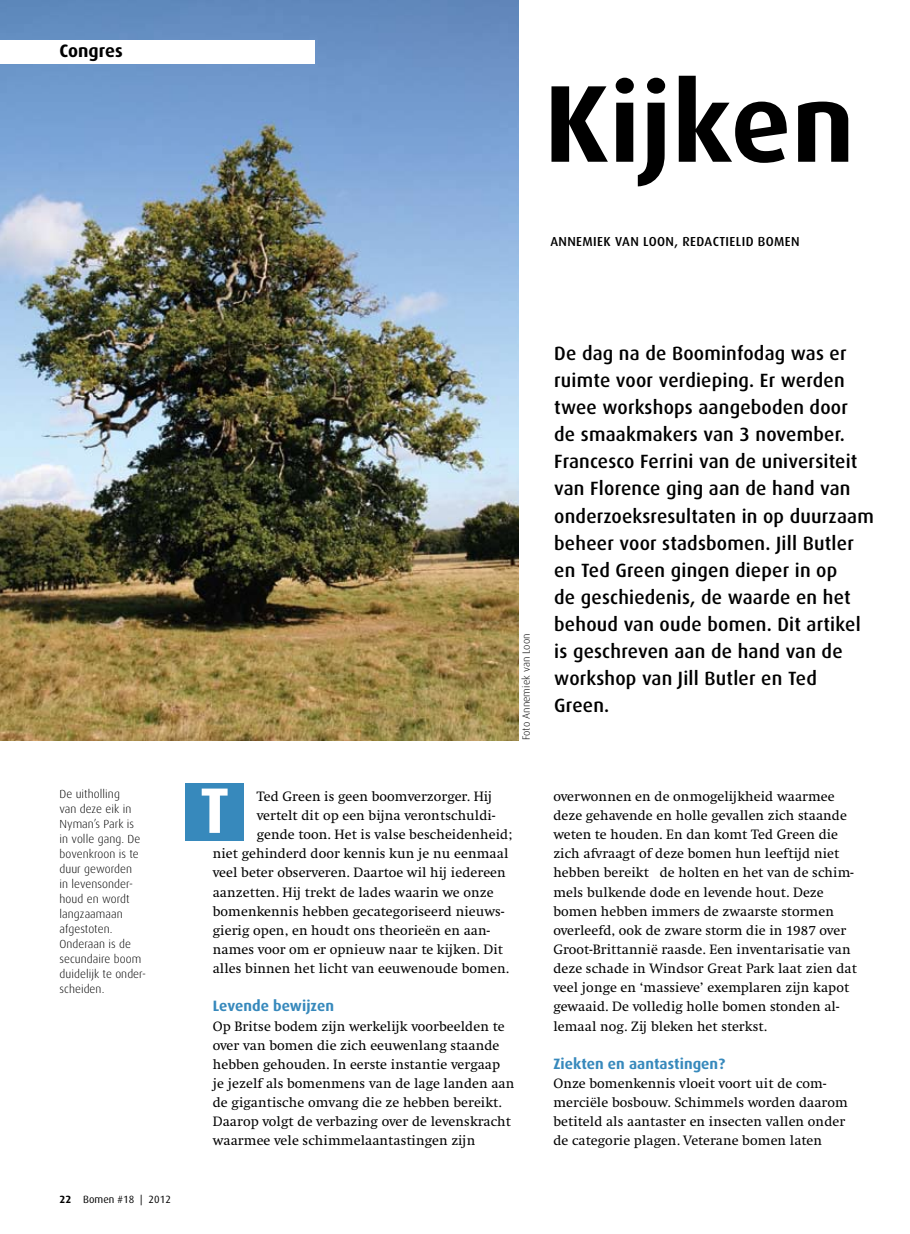
<style>
.page{position:relative;width:910px;height:1234px;background:#fff}
.page>*{position:absolute;margin:0;border:0;box-sizing:border-box;transform-origin:0 0}
.t1{font:700 109.5px "Dax";letter-spacing:.005em;color:#000}
.t2{font:700 64.35px "Dax";color:#fff}
.t3{font:500 19.2px/27px "Dax";letter-spacing:.01em;color:#000}
.t4{font:700 18px "Dax";letter-spacing:.005em;color:#000}
.t5{font:700 15px "Dax";letter-spacing:.005em;color:#3789bc}
.t6{font:14.1px/19.2px "Swift EF";letter-spacing:.005em;color:#000}
.t7{font:500 13.05px "Dax";letter-spacing:.03em;color:#000}
.t8{font:300 11.7px/15px "Dax";letter-spacing:.005em;color:#000}
.t9{font:300 10.5px "Dax";letter-spacing:.01em;color:#000}
.t10{font:10.5px "Dax";letter-spacing:.005em;color:#000}
.s1{font-weight:700}
</style>
<div class="page">
<img style="left:0;top:0;width:518px;height:740px">
<div style="left:0;top:40px;width:315px;height:24px;background:#fff"></div>
<div style="left:186px;top:783px;width:58px;height:57px;background:#3789bc"></div>
<p class="t4" style="left:60px;top:41px;width:65px">Congres</p>
<h1 class="t1" style="left:544px;top:62px;width:312px">Kijken</h1>
<p class="t7" style="left:550px;top:234px;width:251px">ANNEMIEK VAN LOON, REDACTIELID BOMEN</p>
<p class="t9" style="left:520px;top:740px;width:108px;rotate:-90deg">Foto Annemiek van Loon</p>
<p class="t3" style="left:554px;top:340px;width:321px">De dag na de Boominfodag was er ruimte voor verdieping. Er werden twee workshops aangeboden door<br>de smaakmakers van 3 november.<br>Francesco Ferrini van de universiteit van Florence ging aan de hand van onderzoeksresultaten in op duurzaam beheer voor stadsbomen. Jill Butler en Ted Green gingen dieper in op<br>de geschiedenis, de waarde en het behoud van oude bomen. Dit artikel is geschreven aan de hand van de workshop van Jill Butler en Ted<br>Green.</p>
<h2 class="t2" style="left:200px;top:774px;width:31px">T</h2>
<p class="t8" style="left:60px;top:786px;width:88px">De uitholling<br>van deze eik in<br>Nyman’s Park is<br>in volle gang. De bovenkroon is te duur geworden<br>in levensonder&shy;houd en wordt langzaamaan afgestoten.<br>Onderaan is de secundaire boom duidelijk te onder&shy;scheiden.</p>
<p class="t6" style="left:553px;top:786px;width:305px">overwonnen en de onmogelijkheid waarmee deze gehavende en holle gevallen zich staande weten te houden. En dan komt Ted Green die zich afvraagt of deze bomen hun leeftijd niet hebben bereikt de holten en het van de schim&shy;mels bulkende dode en levende hout. Deze bomen hebben immers de zwaarste stormen overleefd, ook de zware storm die in 1987 over Groot-Brittannië raasde. Een inventarisatie van deze schade in Windsor Great Park laat zien dat veel jonge en ‘massieve’ exemplaren zijn kapot gewaaid. De volledig holle bomen stonden al&shy;lemaal nog. Zij bleken het sterkst.</p>
<p class="t5" style="left:553px;top:1054px;width:173px">Ziekten en aantastingen?</p>
<p class="t6" style="left:553px;top:1073px;width:296px">Onze bomenkennis vloeit voort uit de com&shy;merciële bosbouw. Schimmels worden daarom betiteld als aantaster en insecten vallen onder de categorie plagen. Veterane bomen laten</p>
<p class="t6" style="left:257px;top:786px;width:237px">Ted Green is geen boomverzorger. Hij</p>
<p class="t6" style="left:257px;top:805px;width:240px">vertelt dit op een bijna verontschuldi-</p>
<p class="t6" style="left:257px;top:825px;width:257px">gende toon. Het is valse bescheidenheid;</p>
<p class="t6" style="left:213px;top:844px;width:297px">niet gehinderd door kennis kun je nu eenmaal</p>
<p class="t6" style="left:213px;top:863px;width:295px">veel beter observeren. Daartoe wil hij iedereen</p>
<p class="t6" style="left:213px;top:882px;width:282px">aanzetten. Hij trekt de lades waarin we onze</p>
<p class="t6" style="left:213px;top:901px;width:293px">bomenkennis hebben gecategoriseerd nieuws-</p>
<p class="t6" style="left:213px;top:920px;width:279px">gierig open, en houdt ons theorieën en aan-</p>
<p class="t6" style="left:213px;top:939px;width:292px">names voor om er opnieuw naar te kijken. Dit</p>
<p class="t6" style="left:213px;top:959px;width:298px">alles binnen het licht van eeuwenoude bomen.</p>
<p class="t5" style="left:213px;top:997px;width:123px">Levende bewijzen</p>
<p class="t6" style="left:213px;top:1016px;width:303px">Op Britse bodem zijn werkelijk voorbeelden te over van bomen die zich eeuwenlang staande hebben gehouden. In eerste instantie vergaap je jezelf als bomenmens van de lage landen aan de gigantische omvang die ze hebben bereikt.<br>Daarop volgt de verbazing over de levenskracht waarmee vele schimmelaantastingen zijn</p>
<p class="t10" style="left:60px;top:1193px;width:113px"><span class="s1">22</span> Bomen #18 | 2012</p>
</div>
